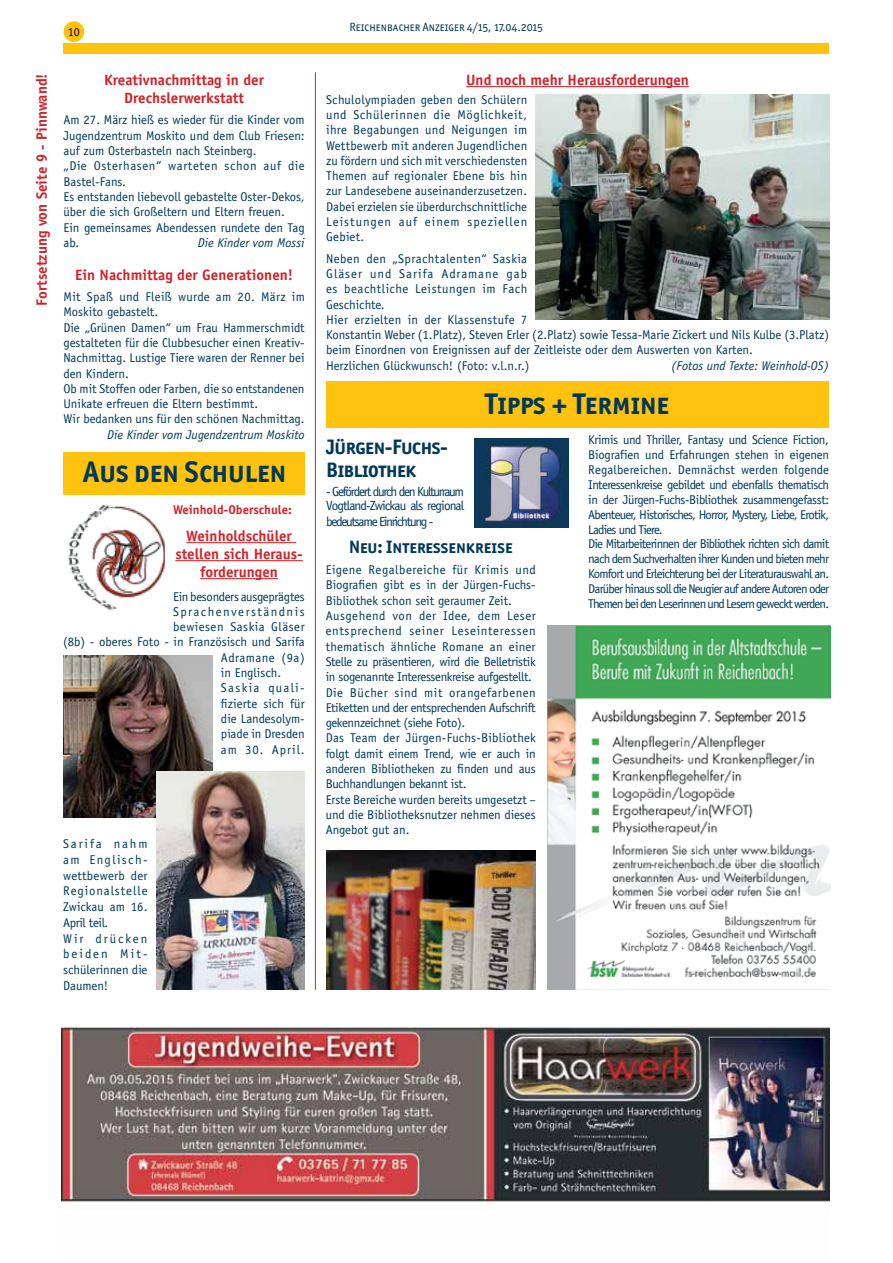
<style>
.page{position:relative;width:893px;height:1263px;background:#fff}
.page>*{position:absolute;margin:0;border:0;box-sizing:border-box;transform-origin:0 0}
.t1{font:30px "Officina San ITC Bold SC";color:#00385a}
.t2{font:21px/23.1px "Officina San ITC Bold SC";letter-spacing:-.02em;color:#00385a}
.t3{font:18px "Officina San ITC Bold SC";color:#00385a}
.t4{font:700 15px/18px "Officina Sans";color:#d2232a;text-align:center}
.t5{font:13.2px/14.9px "Officina Sans";letter-spacing:-.07em;color:#00385a;text-align:justify}
.t6{font:12.75px/15.3px "Officina Sans";color:#00385a}
.t7{font:12.75px/14.9px "Officina Sans";letter-spacing:-.06em;color:#00385a}
.t8{font:12.75px/15.8px "Officina Sans";letter-spacing:.04em;color:#00385a}
.t9{font:italic 12.75px "Officina Sans";color:#00385a}
.t10{font:12.75px "Officina Sans";letter-spacing:-.025em;color:#00385a}
.t11{font:700 12.75px "Officina Sans";color:#d2232a}
.t12{font:12.75px "Officina Sans";letter-spacing:.115em;color:#00385a}
.t13{font:12.75px "Officina Sans";letter-spacing:.025em;color:#00385a}
.t14{font:12.75px "Officina Sans";letter-spacing:.105em;color:#00385a}
.t15{font:12.75px "Officina Sans";letter-spacing:.075em;color:#00385a}
.t16{font:12px "Officina San ITC Book SC";color:#00385a}
.t17{font:12px "Officina Sans";color:#000}
</style>
<div class="page">
<div style="left:64px;top:22px;width:20px;height:19px;background:#ffc20e;border-radius:50%"></div>
<div style="left:64px;top:21px;width:20px;height:21px;border:2px solid #ffc20e;border-radius:50%"></div>
<div style="left:64px;top:44px;width:765px;height:10px;background:#ffc20e"></div>
<div style="left:64px;top:452px;width:241px;height:42px;background:#ffc20e"></div>
<img style="left:67px;top:505px;width:98px;height:106px">
<hr style="left:186px;top:542px;width:110px;height:1px;background:#ed1f24">
<hr style="left:175px;top:560px;width:128px;height:1px;background:#ed1f24">
<hr style="left:200px;top:578px;width:78px;height:1px;background:#ed1f24">
<img style="left:536px;top:94px;width:293px;height:226px">
<img style="left:64px;top:656px;width:148px;height:161px">
<img style="left:156px;top:772px;width:149px;height:218px">
<hr style="left:315px;top:72px;width:1px;height:918px;background:#d2232a">
<hr style="left:466px;top:86px;width:223px;height:1px;background:#ed1f24">
<div style="left:326px;top:381px;width:502px;height:46px;background:#ffc20e"></div>
<img style="left:474px;top:438px;width:94px;height:90px">
<img style="left:326px;top:850px;width:210px;height:140px">
<img style="left:547px;top:625px;width:283px;height:364px">
<img style="left:62px;top:1027px;width:767px;height:175px">
<p class="t17" style="left:68px;top:25px;width:13px">10</p>
<p class="t4" style="left:33px;top:306px;width:234px;rotate:-90deg">Fortsetzung von Seite 9 - Pinnwand!</p>
<p class="t4" style="left:104px;top:71px;width:161px">Kreativnachmittag in der<br>Drechslerwerkstatt</p>
<p class="t6" style="left:64px;top:112px;width:243px">Am 27. März hieß es wieder für die Kinder vom Jugendzentrum Moskito und dem Club Friesen: auf zum Osterbasteln nach Steinberg.<br>„Die Osterhasen“ warteten schon auf die Bastel-Fans.<br>Es entstanden liebevoll gebastelte Oster-Dekos, über die sich Großeltern und Eltern freuen.<br>Ein gemeinsames Abendessen rundete den Tag ab.</p>
<p class="t9" style="left:198px;top:235px;width:108px">Die Kinder vom Mossi</p>
<p class="t4" style="left:75px;top:265px;width:220px">Ein Nachmittag der Generationen!</p>
<p class="t6" style="left:64px;top:289px;width:243px">Mit Spaß und Fleiß wurde am 20. März im Moskito gebastelt.<br>Die „Grünen Damen“ um Frau Hammerschmidt gestalteten für die Clubbesucher einen Kreativ-Nachmittag. Lustige Tiere waren der Renner bei den Kindern.<br>Ob mit Stoffen oder Farben, die so entstandenen Unikate erfreuen die Eltern bestimmt.<br>Wir bedanken uns für den schönen Nachmittag.</p>
<p class="t9" style="left:107px;top:427px;width:199px">Die Kinder vom Jugendzentrum Moskito</p>
<h1 class="t1" style="left:83px;top:453px;width:205px">Aus den Schulen</h1>
<p class="t11" style="left:173px;top:501px;width:120px">Weinhold-Oberschule:</p>
<p class="t4" style="left:175px;top:527px;width:129px">Weinholdschüler stellen sich Heraus&shy;forderungen</p>
<p class="t10" style="left:173px;top:589px;width:133px">Ein besonders ausgeprägtes</p>
<p class="t12" style="left:173px;top:604px;width:133px">Sprachenverständnis</p>
<p class="t8" style="left:173px;top:619px;width:133px">bewiesen Saskia Gläser</p>
<p class="t6" style="left:63px;top:634px;width:243px">(8b) - oberes Foto - in Französisch und Sarifa</p>
<p class="t13" style="left:221px;top:650px;width:85px">Adramane (9a)</p>
<p class="t6" style="left:221px;top:665px;width:62px">in Englisch.</p>
<p class="t14" style="left:221px;top:680px;width:85px">Saskia quali-</p>
<p class="t6" style="left:221px;top:696px;width:85px">fizierte sich für</p>
<p class="t6" style="left:221px;top:711px;width:85px">die Landesolym-</p>
<p class="t6" style="left:221px;top:726px;width:85px">piade in Dresden</p>
<p class="t15" style="left:221px;top:742px;width:85px">am 30. April.</p>
<p class="t8" style="left:63px;top:836px;width:86px">Sarifa nahm am Englisch&shy;wettbewerb der<br>Regionalstelle<br>Zwickau am 16.<br>April teil.<br>Wir drücken beiden Mit&shy;schülerinnen die<br>Daumen!</p>
<p class="t16" style="left:349px;top:20px;width:195px">Reichenbacher Anzeiger 4/15, 17.04.2015</p>
<p class="t4" style="left:466px;top:71px;width:224px">Und noch mehr Herausforderungen</p>
<p class="t6" style="left:326px;top:92px;width:203px;text-align:justify">Schulolympiaden geben den Schülern und Schülerinnen die Möglichkeit, ihre Begabungen und Neigungen im Wettbewerb mit anderen Jugendlichen zu fördern und sich mit verschiedensten Themen auf regionaler Ebene bis hin zur Landesebene auseinanderzusetzen.<br>Dabei erzielen sie überdurchschnittliche Leistungen auf einem speziellen Gebiet.</p>
<p class="t6" style="left:326px;top:251px;width:504px">Neben den „Sprachtalenten“ Saskia<br>Gläser und Sarifa Adramane gab<br>es beachtliche Leistungen im Fach<br>Geschichte.<br>Hier erzielten in der Klassenstufe 7<br>Konstantin Weber (1.Platz), Steven Erler (2.Platz) sowie Tessa-Marie Zickert und Nils Kulbe (3.Platz) beim Einordnen von Ereignissen auf der Zeitleiste oder dem Auswerten von Karten.<br>Herzlichen Glückwunsch! (Foto: v.l.n.r.)</p>
<p class="t9" style="left:671px;top:358px;width:159px">(Fotos und Texte: Weinhold-OS)</p>
<h1 class="t1" style="left:485px;top:385px;width:185px">Tipps + Termine</h1>
<h2 class="t2" style="left:326px;top:435px;width:123px">Jürgen-Fuchs-<br>Bibliothek</h2>
<p class="t5" style="left:326px;top:484px;width:140px">- Gefördert durch den Kulturraum Vogtland-Zwickau als regional bedeutsame Einrichtung -</p>
<h3 class="t3" style="left:349px;top:536px;width:165px">Neu: Interessenkreise</h3>
<p class="t6" style="left:326px;top:562px;width:212px">Eigene Regalbereiche für Krimis und Biografien gibt es in der Jürgen-Fuchs-Bibliothek schon seit geraumer Zeit.<br>Ausgehend von der Idee, dem Leser entsprechend seiner Leseinteressen thematisch ähnliche Romane an einer Stelle zu präsentieren, wird die Belletristik in sogenannte Interessenkreise aufgestellt.<br>Die Bücher sind mit orangefarbenen Etiketten und der entsprechenden Aufschrift gekennzeichnet (siehe Foto).<br>Das Team der Jürgen-Fuchs-Bibliothek folgt damit einem Trend, wie er auch in anderen Bibliotheken zu finden und aus Buchhandlungen bekannt ist.<br>Erste Bereiche wurden bereits umgesetzt – und die Bibliotheksnutzer nehmen dieses Angebot gut an.</p>
<p class="t7" style="left:588px;top:433px;width:242px">Krimis und Thriller, Fantasy und Science Fiction, Biografien und Erfahrungen stehen in eigenen Regalbereichen. Demnächst werden folgende Interessenkreise gebildet und ebenfalls thematisch in der Jürgen-Fuchs-Bibliothek zusammengefasst:<br>Abenteuer, Historisches, Horror, Mystery, Liebe, Erotik, Ladies und Tiere.<br>Die Mitarbeiterinnen der Bibliothek richten sich damit nach dem Suchverhalten ihrer Kunden und bieten mehr Komfort und Erleichterung bei der Literaturauswahl an.<br>Darüber hinaus soll die Neugier auf andere Autoren oder Themen bei den Leserinnen und Lesern geweckt werden.</p>
</div>
